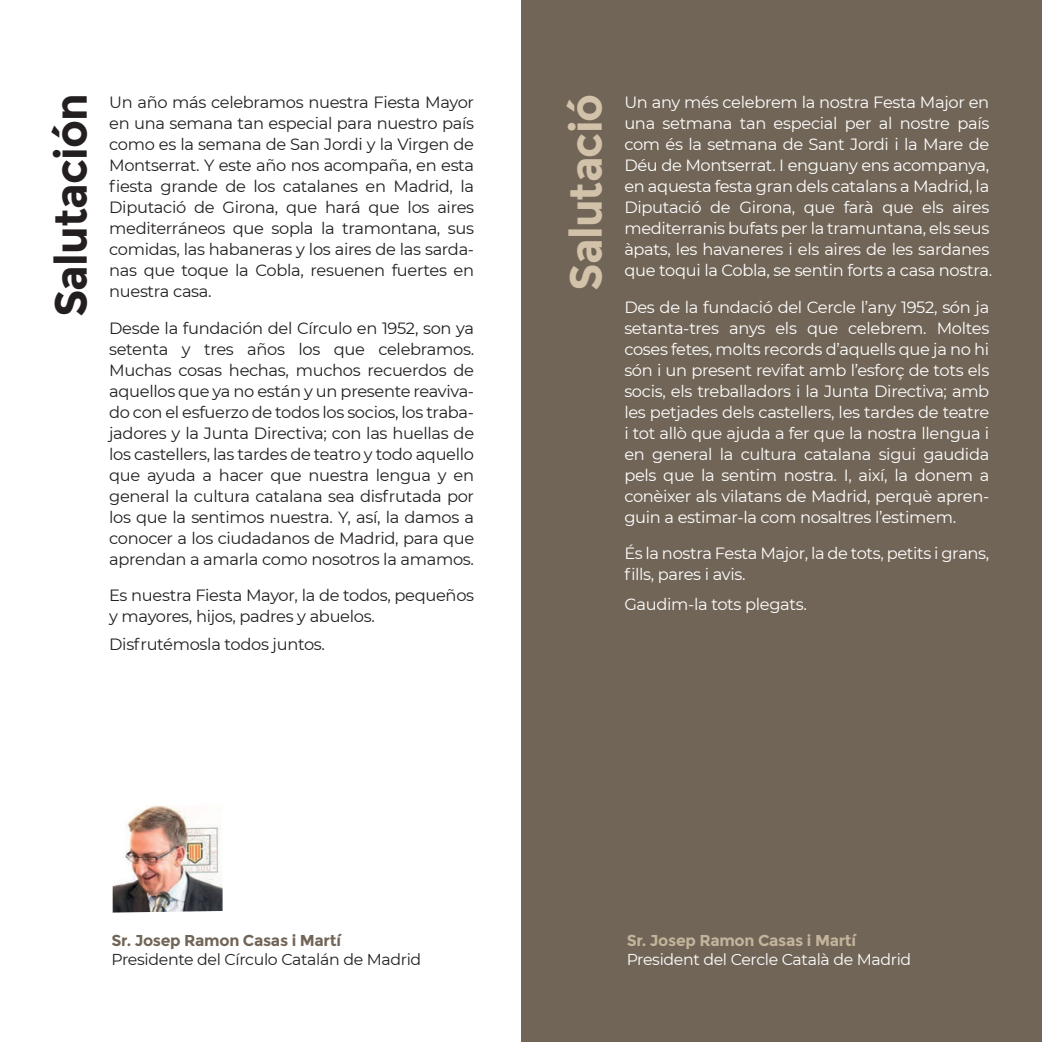
<style>
.page{position:relative;width:1042px;height:1042px;background:#fff}
.page>*{position:absolute;margin:0;border:0;box-sizing:border-box;transform-origin:0 0}
.t1{font:700 44.8px "Montserrat";letter-spacing:-.02em;color:#231f20;scale:.96 1}
.t2{font:700 44.8px "Montserrat";letter-spacing:-.02em;color:#d3c2aa;scale:.96 1}
.t3{font:16.28px/21px "Montserrat";letter-spacing:-.02em;color:#231f20;text-align:justify}
.t4{font:16.28px/21px "Montserrat";letter-spacing:-.02em;color:#fff}
.t5{font:15.75px "Montserrat";letter-spacing:-.02em;color:#231f20}
.t6{font:15.75px "Montserrat";letter-spacing:-.02em;color:#fff}
.t7{font:700 15.75px "Montserrat";letter-spacing:-.02em;color:#716557}
.t8{font:700 15.75px "Montserrat";letter-spacing:-.02em;color:#c3b49b}
</style>
<div class="page">
<div style="left:522px;top:0;width:520px;height:1042px;background:#716557"></div>
<img style="left:113px;top:805px;width:110px;height:107px">
<h1 class="t1" style="left:44px;top:317px;width:234px;rotate:-90deg">Salutación</h1>
<h1 class="t2" style="left:559px;top:291px;width:207px;rotate:-90deg">Salutació</h1>
<p class="t3" style="left:109px;top:91px;width:366px">Un año más celebramos nuestra Fiesta Mayor en una semana tan especial para nuestro país como es la semana de San Jordi y la Virgen de Montserrat. Y este año nos acompaña, en esta fiesta grande de los catalanes en Madrid, la Diputació de Girona, que hará que los aires mediterráneos que sopla la tramontana, sus comidas, las habaneras y los aires de las sarda&shy;nas que toque la Cobla, resuenen fuertes en nuestra casa.</p>
<p class="t3" style="left:109px;top:317px;width:366px">Desde la fundación del Círculo en 1952, son ya setenta y tres años los que celebramos.<br>Muchas cosas hechas, muchos recuerdos de aquellos que ya no están y un presente reaviva&shy;do con el esfuerzo de todos los socios, los traba&shy;jadores y la Junta Directiva; con las huellas de los castellers, las tardes de teatro y todo aquello que ayuda a hacer que nuestra lengua y en general la cultura catalana sea disfrutada por los que la sentimos nuestra. Y, así, la damos a conocer a los ciudadanos de Madrid, para que aprendan a amarla como nosotros la amamos.</p>
<p class="t3" style="left:109px;top:584px;width:366px">Es nuestra Fiesta Mayor, la de todos, pequeños y mayores, hijos, padres y abuelos.</p>
<p class="t3" style="left:109px;top:633px;width:217px">Disfrutémosla todos juntos.</p>
<p class="t4" style="left:624px;top:91px;width:369px">Un any més celebrem la nostra Festa Major en una setmana tan especial per al nostre país com és la setmana de Sant Jordi i la Mare de Déu de Montserrat. I enguany ens acompanya, en aquesta festa gran dels catalans a Madrid, la Diputació de Girona, que farà que els aires mediterranis bufats per la tramuntana, els seus àpats, les havaneres i els aires de les sardanes que toqui la Cobla, se sentin forts a casa nostra.</p>
<p class="t4" style="left:624px;top:296px;width:366px;text-align:justify">Des de la fundació del Cercle l’any 1952, són ja setanta-tres anys els que celebrem. Moltes coses fetes, molts records d’aquells que ja no hi són i un present revifat amb l’esforç de tots els socis, els treballadors i la Junta Directiva; amb les petjades dels castellers, les tardes de teatre i tot allò que ajuda a fer que la nostra llengua i en general la cultura catalana sigui gaudida pels que la sentim nostra. I, així, la donem a conèixer als vilatans de Madrid, perquè apren&shy;guin a estimar-la com nosaltres l’estimem.</p>
<p class="t4" style="left:624px;top:542px;width:366px">És la nostra Festa Major, la de tots, petits i grans, fills, pares i avis.</p>
<p class="t4" style="left:624px;top:593px;width:184px">Gaudim-la tots plegats.</p>
<p class="t7" style="left:111px;top:931px;width:231px">Sr. Josep Ramon Casas i Martí</p>
<p class="t5" style="left:111px;top:948px;width:311px">Presidente del Círculo Catalán de Madrid</p>
<p class="t8" style="left:627px;top:931px;width:231px">Sr. Josep Ramon Casas i Martí</p>
<p class="t6" style="left:627px;top:948px;width:286px">President del Cercle Català de Madrid</p>
</div>
